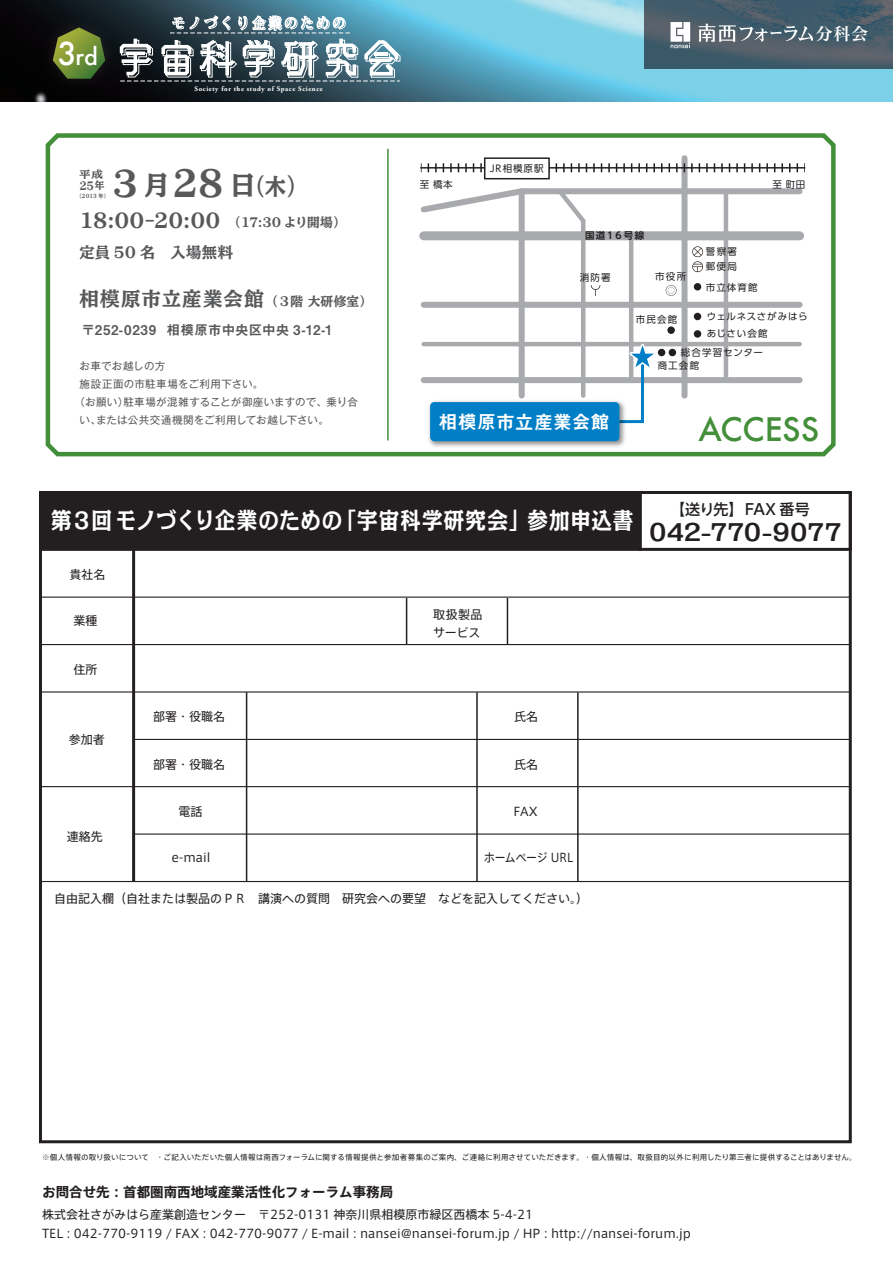
<style>
.page{position:relative;width:893px;height:1263px;background:#fff}
.page>*{position:absolute;margin:0;border:0;box-sizing:border-box;transform-origin:0 0}
.t1{font:500 31.65px "Futura";letter-spacing:-.015em;color:#438e39}
.t2{font:700 23.55px "Kakumin Pro";letter-spacing:-.01em;color:#231f20}
.t3{font:800 23.1px "TBUD Min Std";color:#57585a;scale:.92 1}
.t4{font:500 23.1px "Futura";color:#fff}
.t5{font:700 22.8px "Kakumin Pro";letter-spacing:.035em;color:#fff;scale:.9 1}
.t6{font:800 20.1px "TBUD Min Std";letter-spacing:-.005em;color:#57585a}
.t7{font:800 19.5px "TBUD Min Std";letter-spacing:.055em;color:#57585a}
.t8{font:18.9px "Midashi Go Pr 5 MB31";letter-spacing:.01em;color:#fff}
.t9{font:16.8px "Hira Min Std W6";color:#fff}
.t10{font:800 15.3px "TBUD Min Std";letter-spacing:.02em;color:#57585a}
.t11{font:500 15px "UD Shin Go NT Pro";letter-spacing:-.055em;color:#231f20}
.t12{font:700 13.5px "Axis Std";color:#231f20}
.t13{font:13.5px "Midashi Go Pr 5 MB31";letter-spacing:.02em;color:#57585a}
.t14{font:800 12.75px "TBUD Min Std";color:#57585a}
.t15{font:12px/18px "Axis Std";color:#231f20}
.t16{font:12px "Axis Std";color:#231f20;scale:.9 1}
.t17{font:800 11.25px "TBUD Min Std";color:#57585a;scale:.91 1}
.t18{font:10.5px "Gothic MB101 Pr 5";letter-spacing:.025em;color:#57585a}
.t19{font:800 10.2px "TBUD Min Std";color:#57585a;scale:1.14 1}
.t20{font:9.45px "UD Shin Go Pro";letter-spacing:.105em;color:#231f20}
.t21{font:9.45px/17.7px "UD Shin Go Pro";letter-spacing:.075em;color:#231f20}
.t22{font:700 9.45px "UD Shin Go Pro De";letter-spacing:.045em;color:#231f20}
.t23{font:7.5px "Axis Std";letter-spacing:.02em;color:#231f20}
.t24{font:700 7.05px "Adobe Garamond Pro";letter-spacing:.08em;color:#fff}
.t25{font:800 5.55px "TBUD Min Std";color:#57585a;scale:.91 1}
.s1{font-size:30.9px}
.s2{font-size:35.55px}
.s3{font-size:26.7px}
.s4{font-size:36.3px}
.s5{font-size:10.2px}
</style>
<div class="page">
<div style="left:39px;top:491px;width:813px;height:652px;background:#fff;border:3px solid #231f20"></div>
<img style="left:0;top:0;width:893px;height:102px">
<svg style="left:644px;top:0;width:249px;height:68px;background:#475c69"></svg>
<svg style="left:45px;top:133px;width:791px;height:324px"></svg>
<div style="left:39px;top:491px;width:603px;height:60px;background:#231f20;border:3px solid #231f20"></div>
<div style="left:639px;top:491px;width:213px;height:60px;border:3px solid #231f20"></div>
<hr style="left:42px;top:644px;width:808px;height:1px;background:#231f20">
<hr style="left:42px;top:596px;width:808px;height:2px;background:#231f20">
<hr style="left:40px;top:881px;width:810px;height:1px;background:#231f20">
<hr style="left:42px;top:691px;width:808px;height:1px;background:#231f20">
<hr style="left:134px;top:739px;width:716px;height:1px;background:#231f20">
<hr style="left:42px;top:786px;width:808px;height:1px;background:#231f20">
<hr style="left:134px;top:833px;width:716px;height:2px;background:#231f20">
<hr style="left:132px;top:550px;width:3px;height:331px;background:#231f20">
<hr style="left:246px;top:692px;width:1px;height:190px;background:#231f20">
<hr style="left:476px;top:692px;width:2px;height:190px;background:#231f20">
<hr style="left:577px;top:692px;width:2px;height:189px;background:#231f20">
<hr style="left:406px;top:598px;width:1px;height:47px;background:#231f20">
<hr style="left:507px;top:598px;width:1px;height:47px;background:#231f20">
<div style="left:681px;top:158px;width:6px;height:238px;background:#a8aaad"></div>
<hr style="left:421px;top:167px;width:384px;height:2px;background:#231f20">
<svg style="left:428px;top:163px;width:377px;height:9px"></svg>
<div style="left:484px;top:157px;width:66px;height:22px;background:#fff;border:2px solid #231f20"></div>
<svg style="left:417px;top:185px;width:389px;height:240px"></svg>
<img style="left:426px;top:398px;width:202px;height:52px">
<div style="left:430px;top:402px;width:189px;height:39px;background:#007ec6;border-radius:4px"></div>
<svg style="left:120px;top:7px;width:281px;height:75px"></svg>
<hr style="left:387px;top:149px;width:2px;height:291px;background:#438e39">
<svg style="left:698px;top:23px;width:115px;height:19px;background:#72818b"></svg>
<svg style="left:670px;top:22px;width:20px;height:26px"></svg>
<img style="left:34px;top:8px;width:91px;height:90px">
<svg style="left:53px;top:27px;width:52px;height:52px;background:#5c722d"></svg>
<h3 class="t4" style="left:58px;top:40px;width:42px"><span class="s1">3</span>rd</h3>
<p class="t24" style="left:195px;top:84px;width:130px">Society for the study of Space Science</p>
<h3 class="t3" style="left:112px;top:168px;width:214px"><span class="s2">3</span> <span class="s3">月</span><span class="s4">28</span> <span class="s3">日</span>（木）</h3>
<p class="t19" style="left:79px;top:166px;width:22px">平成</p>
<p class="t17" style="left:80px;top:177px;width:29px">25<span class="s5">年</span></p>
<p class="t25" style="left:77px;top:192px;width:37px">（2013 年）</p>
<h3 class="t6" style="left:79px;top:205px;width:143px">18:00-20:00</h3>
<p class="t14" style="left:228px;top:213px;width:119px">（17:30 より開場）</p>
<p class="t10" style="left:80px;top:240px;width:155px">定員 50 名　入場無料</p>
<h3 class="t7" style="left:80px;top:284px;width:186px">相模原市立産業会館</h3>
<p class="t14" style="left:266px;top:291px;width:108px">（３階 大研修室）</p>
<p class="t13" style="left:81px;top:319px;width:253px">〒252-0239 相模原市中央区中央 3-12-1</p>
<p class="t18" style="left:80px;top:357px;width:87px">お車でお越しの方</p>
<p class="t18" style="left:80px;top:375px;width:185px">施設正面の市駐車場をご利用下さい。</p>
<p class="t18" style="left:74px;top:393px;width:285px">（お願い）駐車場が混雑することが御座いますので、乗り合</p>
<p class="t18" style="left:80px;top:411px;width:251px">い、または公共交通機関をご利用してお越し下さい。</p>
<h3 class="t9" style="left:816px;top:21px;width:53px">分科会</h3>
<p class="t20" style="left:490px;top:161px;width:55px">JR相模原駅</p>
<p class="t20" style="left:420px;top:176px;width:35px">至 橋本</p>
<p class="t20" style="left:772px;top:176px;width:34px">至 町田</p>
<p class="t22" style="left:585px;top:228px;width:61px">国道１６号線</p>
<p class="t20" style="left:706px;top:244px;width:33px">警察署</p>
<p class="t20" style="left:580px;top:269px;width:32px">消防署</p>
<p class="t20" style="left:706px;top:259px;width:32px">郵便局</p>
<p class="t20" style="left:655px;top:269px;width:33px">市役所</p>
<p class="t20" style="left:636px;top:312px;width:43px">市民会館</p>
<p class="t20" style="left:658px;top:357px;width:43px">商工会館</p>
<p class="t20" style="left:706px;top:279px;width:53px">市立体育館</p>
<p class="t21" style="left:707px;top:307px;width:102px">ウェルネスさがみはらあじさい会館</p>
<p class="t20" style="left:681px;top:345px;width:84px">総合学習センター</p>
<h3 class="t8" style="left:438px;top:407px;width:173px">相模原市立産業会館</h3>
<h1 class="t1" style="left:698px;top:408px;width:122px">ACCESS</h1>
<h3 class="t5" style="left:51px;top:503px;width:648px">第３回モノづくり企業のための「宇宙科学研究会」参加申込書</h3>
<p class="t11" style="left:670px;top:497px;width:141px">【送り先】FAX 番号</p>
<h2 class="t2" style="left:649px;top:514px;width:194px">042-770-9077</h2>
<p class="t15" style="left:69px;top:565px;width:37px">貴社名</p>
<p class="t15" style="left:74px;top:611px;width:25px">業種</p>
<p class="t15" style="left:433px;top:604px;width:51px">取扱製品サービス</p>
<p class="t15" style="left:74px;top:660px;width:25px">住所</p>
<p class="t15" style="left:69px;top:730px;width:37px">参加者</p>
<p class="t15" style="left:67px;top:826px;width:37px">連絡先</p>
<p class="t15" style="left:153px;top:706px;width:73px">部署・役職名</p>
<p class="t15" style="left:153px;top:754px;width:73px">部署・役職名</p>
<p class="t15" style="left:178px;top:801px;width:25px">電話</p>
<p class="t15" style="left:172px;top:847px;width:40px">e-mail</p>
<p class="t16" style="left:484px;top:848px;width:101px">ホームページ URL</p>
<p class="t15" style="left:514px;top:706px;width:25px">氏名</p>
<p class="t15" style="left:514px;top:754px;width:25px">氏名</p>
<p class="t15" style="left:513px;top:801px;width:26px">FAX</p>
<p class="t15" style="left:54px;top:888px;width:535px">自由記入欄（自社または製品のＰＲ　講演への質問　研究会への要望　などを記入してください。）</p>
<p class="t23" style="left:156px;top:1152px;width:702px">・ご記入いただいた個人情報は南西フォーラムに関する情報提供と参加者募集のご案内、ご連絡に利用させていただきます。・個人情報は、取扱目的以外に利用したり第三者に提供することはありません。</p>
<p class="t23" style="left:42px;top:1152px;width:108px">※個人情報の取り扱いについて</p>
<p class="t12" style="left:42px;top:1181px;width:352px">お問合せ先：首都圏南西地域産業活性化フォーラム事務局</p>
<p class="t15" style="left:42px;top:1204px;width:650px;line-height:19.5px">株式会社さがみはら産業創造センター　〒252-0131 神奈川県相模原市緑区西橋本 5-4-21<br>TEL : 042-770-9119 / FAX : 042-770-9077 / E-mail : nansei@nansei-forum.jp / HP : http://nansei-forum.jp</p>
</div>
